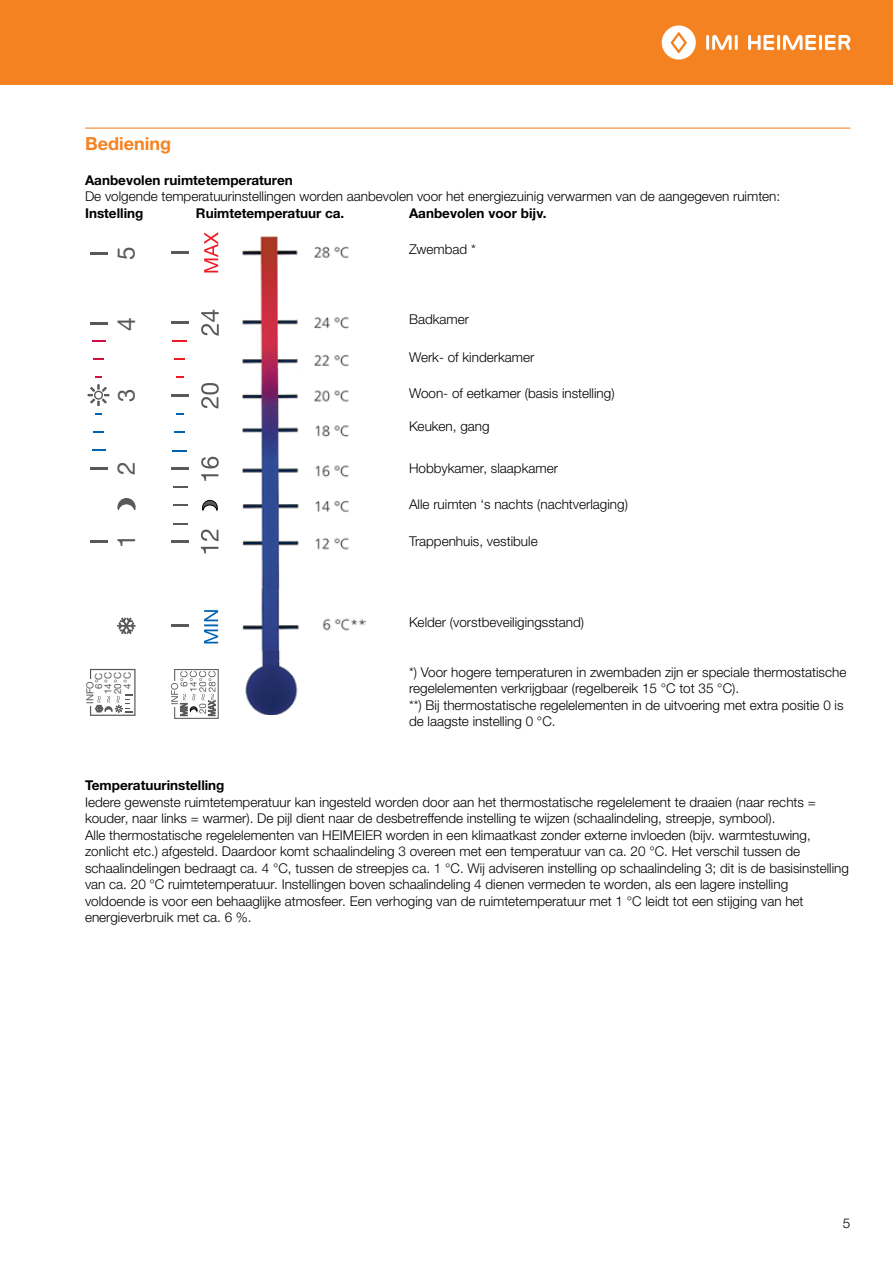
<style>
.page{position:relative;width:893px;height:1263px;background:#fff}
.page>*{position:absolute;margin:0;border:0;box-sizing:border-box;transform-origin:0 0}
.t1{font:24.75px "Helvetica Neue LT Com";color:#58595b}
.t2{font:24.45px "Helvetica Neue LT Com";color:#58595b}
.t3{font:24.3px "Helvetica Neue LT Com";color:#58595b}
.t4{font:23.7px "Helvetica Neue LT Com";color:#58595b}
.t5{font:700 18px "Helvetica Neue LTW1 G";color:#f58220}
.t6{font:300 13.5px/16.5px "Helvetica Neue LTW1 G";color:#000}
.t7{font:700 13.5px "Helvetica Neue LTW1 G";color:#000}
.t8{font:9.75px/9.6px "Helvetica Neue LT Com";color:#58595b}
</style>
<div class="page">
<div style="left:0;top:0;width:893px;height:85px;background:#f58220"></div>
<hr style="left:706px;top:35px;width:3px;height:15px;background:#fff">
<hr style="left:735px;top:35px;width:3px;height:15px;background:#fff">
<svg style="left:712px;top:35px;width:20px;height:15px"></svg>
<svg style="left:662px;top:25px;width:34px;height:35px"></svg>
<hr style="left:777px;top:35px;width:3px;height:15px;background:#fff">
<svg style="left:748px;top:35px;width:26px;height:15px"></svg>
<hr style="left:819px;top:35px;width:3px;height:15px;background:#fff">
<svg style="left:783px;top:35px;width:33px;height:15px"></svg>
<svg style="left:825px;top:35px;width:25px;height:15px"></svg>
<hr style="left:85px;top:128px;width:765px;height:1px;background:#f58220">
<div style="left:90px;top:669px;width:46px;height:47px;border:1px solid #58595b"></div>
<div style="left:86px;top:679px;width:10px;height:26px;background:#fff"></div>
<svg style="left:95px;top:694px;width:37px;height:19px"></svg>
<svg style="left:118px;top:618px;width:17px;height:16px"></svg>
<svg style="left:118px;top:498px;width:17px;height:12px"></svg>
<svg style="left:88px;top:385px;width:21px;height:21px"></svg>
<hr style="left:90px;top:467px;width:17px;height:3px;background:#58595b">
<svg style="left:90px;top:252px;width:17px;height:2px"></svg>
<svg style="left:90px;top:540px;width:17px;height:2px"></svg>
<svg style="left:95px;top:376px;width:7px;height:2px"></svg>
<svg style="left:92px;top:449px;width:13px;height:2px"></svg>
<svg style="left:93px;top:358px;width:11px;height:2px"></svg>
<svg style="left:92px;top:340px;width:13px;height:2px"></svg>
<svg style="left:90px;top:323px;width:17px;height:2px"></svg>
<svg style="left:202px;top:500px;width:15px;height:10px"></svg>
<svg style="left:171px;top:251px;width:18px;height:2px"></svg>
<hr style="left:171px;top:540px;width:18px;height:3px;background:#58595b">
<svg style="left:171px;top:322px;width:18px;height:2px"></svg>
<svg style="left:171px;top:468px;width:18px;height:2px"></svg>
<svg style="left:201px;top:310px;width:18px;height:26px"></svg>
<svg style="left:201px;top:383px;width:18px;height:25px"></svg>
<svg style="left:201px;top:457px;width:18px;height:24px"></svg>
<svg style="left:201px;top:530px;width:17px;height:23px"></svg>
<svg style="left:171px;top:395px;width:18px;height:2px"></svg>
<div style="left:174px;top:669px;width:45px;height:50px;border:1px solid #58595b"></div>
<svg style="left:171px;top:671px;width:45px;height:45px"></svg>
<svg style="left:171px;top:625px;width:18px;height:2px"></svg>
<svg style="left:173px;top:523px;width:14px;height:1px"></svg>
<svg style="left:173px;top:504px;width:14px;height:2px"></svg>
<svg style="left:173px;top:486px;width:14px;height:2px"></svg>
<svg style="left:173px;top:450px;width:14px;height:1px"></svg>
<svg style="left:175px;top:431px;width:10px;height:2px"></svg>
<svg style="left:176px;top:413px;width:7px;height:2px"></svg>
<svg style="left:204px;top:610px;width:14px;height:33px"></svg>
<svg style="left:173px;top:340px;width:14px;height:2px"></svg>
<svg style="left:174px;top:358px;width:11px;height:2px"></svg>
<svg style="left:176px;top:376px;width:7px;height:2px"></svg>
<svg style="left:204px;top:232px;width:14px;height:40px"></svg>
<img style="left:242px;top:236px;width:123px;height:479px">
<h3 class="t5" style="left:85px;top:132px;width:87px">Bediening</h3>
<p class="t7" style="left:85px;top:172px;width:209px">Aanbevolen ruimtetemperaturen</p>
<p class="t6" style="left:85px;top:188px;width:697px">De volgende temperatuurinstellingen worden aanbevolen voor het energiezuinig verwarmen van de aangegeven ruimten:</p>
<p class="t7" style="left:85px;top:205px;width:60px">Instelling</p>
<p class="t7" style="left:196px;top:205px;width:150px">Ruimtetemperatuur ca.</p>
<p class="t7" style="left:409px;top:205px;width:139px">Aanbevolen voor bijv.</p>
<p class="t6" style="left:409px;top:241px;width:68px">Zwembad *</p>
<h3 class="t3" style="left:111px;top:260px;width:15px;rotate:-90deg">5</h3>
<h1 class="t1" style="left:111px;top:331px;width:15px;rotate:-90deg">4</h1>
<h3 class="t4" style="left:112px;top:402px;width:15px;rotate:-90deg">3</h3>
<h2 class="t2" style="left:111px;top:475px;width:15px;rotate:-90deg">2</h2>
<h1 class="t1" style="left:111px;top:548px;width:15px;rotate:-90deg">1</h1>
<p class="t8" style="left:85px;top:689px;width:18px;line-height:8.6px;text-indent:-15px;rotate:-90deg">INFO<br>6°C</p>
<p class="t8" style="left:103px;top:694px;width:24px;text-align:center;rotate:-90deg">14°C<br>20°C<br>4°C</p>
<p class="t6" style="left:409px;top:311px;width:62px">Badkamer</p>
<p class="t6" style="left:409px;top:349px;width:127px">Werk- of kinderkamer</p>
<p class="t6" style="left:409px;top:385px;width:207px">Woon- of eetkamer (basis instelling)</p>
<p class="t6" style="left:409px;top:418px;width:82px">Keuken, gang</p>
<p class="t6" style="left:409px;top:460px;width:150px">Hobbykamer, slaapkamer</p>
<p class="t6" style="left:409px;top:496px;width:220px">Alle ruimten ‘s nachts (nachtverlaging)</p>
<p class="t6" style="left:409px;top:533px;width:130px">Trappenhuis, vestibule</p>
<p class="t6" style="left:409px;top:614px;width:177px">Kelder (vorstbeveiligingsstand)</p>
<p class="t6" style="left:409px;top:664px;width:439px">*) Voor hogere temperaturen in zwembaden zijn er speciale thermostatische regelelementen verkrijgbaar (regelbereik 15 °C tot 35 °C).<br>**) Bij thermostatische regelelementen in de uitvoering met extra positie 0 is de laagste instelling 0 °C.</p>
<p class="t7" style="left:85px;top:777px;width:141px">Temperatuurinstelling</p>
<p class="t6" style="left:85px;top:794px;width:765px">Iedere gewenste ruimtetemperatuur kan ingesteld worden door aan het thermostatische regelelement te draaien (naar rechts = kouder, naar links = warmer). De pijl dient naar de desbetreffende instelling te wijzen (schaalindeling, streepje, symbool).<br>Alle thermostatische regelelementen van HEIMEIER worden in een klimaatkast zonder externe invloeden (bijv. warmtestuwing, zonlicht etc.) afgesteld. Daardoor komt schaalindeling 3 overeen met een temperatuur van ca. 20 °C. Het verschil tussen de schaalindelingen bedraagt ca. 4 °C, tussen de streepjes ca. 1 °C. Wij adviseren instelling op schaalindeling 3; dit is de basisinstelling van ca. 20 °C ruimtetemperatuur. Instellingen boven schaalindeling 4 dienen vermeden te worden, als een lagere instelling voldoende is voor een behaaglijke atmosfeer. Een verhoging van de ruimtetemperatuur met 1 °C leidt tot een stijging van het energieverbruik met ca. 6 %.</p>
<p class="t6" style="left:843px;top:1215px;width:9px">5</p>
</div>
